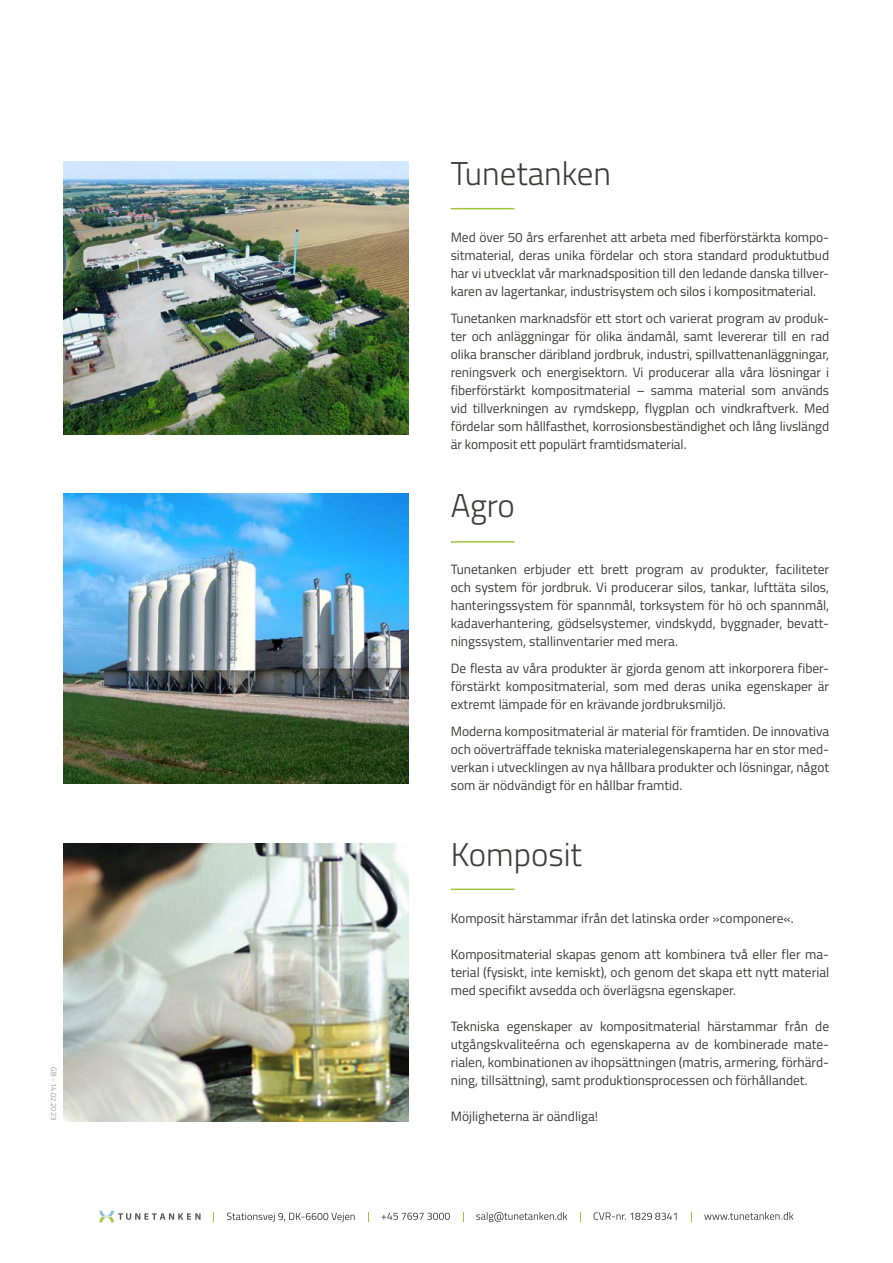
<style>
.page{position:relative;width:893px;height:1263px;background:#fff}
.page>*{position:absolute;margin:0;border:0;box-sizing:border-box;transform-origin:0 0}
.t1{font:300 33px "Titillium Web";color:#3c3c3b}
.t2{font:13.5px/18px "Titillium Web";color:#3c3c3b;text-align:justify}
.t3{font:300 7.5px "Titillium Web";color:#878787}
</style>
<div class="page">
<img style="left:64px;top:494px;width:344px;height:289px">
<img style="left:64px;top:843px;width:344px;height:278px">
<hr style="left:451px;top:541px;width:63px;height:2px;background:#9fc63b">
<hr style="left:451px;top:208px;width:63px;height:1px;background:#9fc63b">
<hr style="left:451px;top:888px;width:63px;height:2px;background:#9fc63b">
<img style="left:64px;top:162px;width:344px;height:273px">
<svg style="left:704px;top:1212px;width:89px;height:8px"></svg>
<svg style="left:594px;top:1212px;width:83px;height:8px"></svg>
<svg style="left:476px;top:1212px;width:91px;height:10px"></svg>
<svg style="left:381px;top:1213px;width:69px;height:7px"></svg>
<svg style="left:227px;top:1212px;width:128px;height:10px"></svg>
<svg style="left:99px;top:1211px;width:102px;height:11px"></svg>
<p class="t3" style="left:59px;top:1067px;width:54px;rotate:90deg">GB - 14.02.2023</p>
<h1 class="t1" style="left:451px;top:149px;width:162px">Tunetanken</h1>
<p class="t2" style="left:451px;top:227px;width:380px">Med över 50 års erfarenhet att arbeta med fiberförstärkta kompo&shy;sitmaterial, deras unika fördelar och stora standard produktutbud har vi utvecklat vår marknadsposition till den ledande danska tillver&shy;karen av lagertankar, industrisystem och silos i kompositmaterial.</p>
<p class="t2" style="left:451px;top:308px;width:380px">Tunetanken marknadsför ett stort och varierat program av produk&shy;ter och anläggningar för olika ändamål, samt levererar till en rad olika branscher däribland jordbruk, industri, spillvattenanläggningar, reningsverk och energisektorn. Vi producerar alla våra lösningar i fiberförstärkt kompositmaterial – samma material som används vid tillverkningen av rymdskepp, flygplan och vindkraftverk. Med fördelar som hållfasthet, korrosionsbeständighet och lång livslängd är komposit ett populärt framtidsmaterial.</p>
<h1 class="t1" style="left:451px;top:482px;width:66px">Agro</h1>
<p class="t2" style="left:451px;top:560px;width:380px">Tunetanken erbjuder ett brett program av produkter, faciliteter och system för jordbruk. Vi producerar silos, tankar, lufttäta silos, hanteringssystem för spannmål, torksystem för hö och spannmål, kadaverhantering, gödselsystemer, vindskydd, byggnader, bevatt&shy;ningssystem, stallinventarier med mera.</p>
<p class="t2" style="left:451px;top:659px;width:380px">De flesta av våra produkter är gjorda genom att inkorporera fiber&shy;förstärkt kompositmaterial, som med deras unika egenskaper är extremt lämpade för en krävande jordbruksmiljö.</p>
<p class="t2" style="left:451px;top:722px;width:380px">Moderna kompositmaterial är material för framtiden. De innovativa och oöverträffade tekniska materialegenskaperna har en stor med&shy;verkan i utvecklingen av nya hållbara produkter och lösningar, något som är nödvändigt för en hållbar framtid.</p>
<h1 class="t1" style="left:451px;top:830px;width:133px">Komposit</h1>
<p class="t2" style="left:451px;top:908px;width:345px">Komposit härstammar ifrån det latinska order »componere«.</p>
<p class="t2" style="left:451px;top:944px;width:380px">Kompositmaterial skapas genom att kombinera två eller fler ma&shy;terial (fysiskt, inte kemiskt), och genom det skapa ett nytt material med specifikt avsedda och överlägsna egenskaper.</p>
<p class="t2" style="left:451px;top:1016px;width:380px">Tekniska egenskaper av kompositmaterial härstammar från de utgångskvaliteérna och egenskaperna av de kombinerade mate&shy;rialen, kombinationen av ihopsättningen (matris, armering, förhärd&shy;ning, tillsättning), samt produktionsprocessen och förhållandet.</p>
<p class="t2" style="left:451px;top:1106px;width:149px">Möjligheterna är oändliga!</p>
</div>
